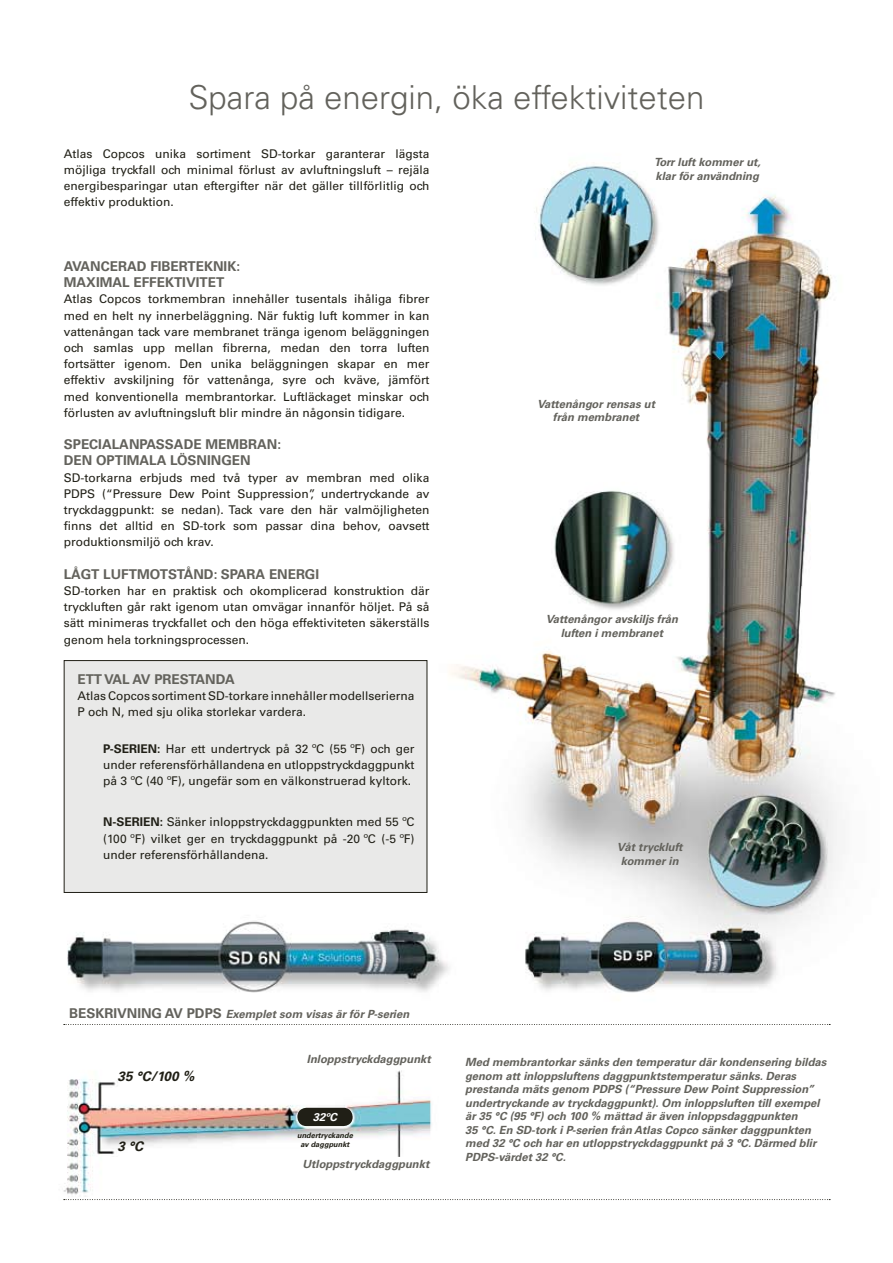
<style>
.page{position:relative;width:893px;height:1263px;background:#fff}
.page>*{position:absolute;margin:0;border:0;box-sizing:border-box;transform-origin:0 0}
.t1{font:300 33px "Univers LT Std";color:#63625c}
.t2{font:700 13.5px/16.2px "Univers LT Std";color:#63625c}
.t3{font:700 13.5px "Univers LT Std";letter-spacing:-.02em;color:#63625c}
.t4{font:italic 700 13.5px "Univers LT Std";color:#201f16}
.t5{font:12px/16.2px "Univers LT Std";color:#201f16;text-align:justify}
.t6{font:italic 700 11.25px/13.5px "Univers LT Std";color:#63625c;text-align:center}
.t7{font:italic 700 11.25px "Univers LT Std";color:#fff}
.t8{font:italic 700 7.5px/9px "Univers LT Std";color:#201f16;text-align:center}
.s1{font-weight:700}
</style>
<div class="page">
<img style="left:63px;top:164px;width:774px;height:1037px">
<div style="left:63px;top:660px;width:365px;height:233px;background:#e9e9e8"></div>
<svg style="left:64px;top:1024px;width:766px;height:1px"></svg>
<svg style="left:64px;top:1199px;width:766px;height:1px"></svg>
<div style="left:297px;top:1108px;width:56px;height:18px;background:#201f16;border-radius:9px"></div>
<h1 class="t1" style="left:188px;top:77px;width:518px">Spara på energin, öka effektiviteten</h1>
<p class="t5" style="left:64px;top:145px;width:367px">Atlas Copcos unika sortiment SD-torkar garanterar lägsta möjliga tryckfall och minimal förlust av avluftningsluft – rejäla energibesparingar utan eftergifter när det gäller tillförlitlig och effektiv produktion.</p>
<p class="t6" style="left:654px;top:156px;width:108px;text-align:left">Torr luft kommer ut, klar för användning</p>
<p class="t2" style="left:64px;top:258px;width:178px">AVANCERAD FIBERTEKNIK:<br>MAXIMAL EFFEKTIVITET</p>
<p class="t5" style="left:64px;top:291px;width:367px">Atlas Copcos torkmembran innehåller tusentals ihåliga fibrer med en helt ny innerbeläggning. När fuktig luft kommer in kan vattenångan tack vare membranet tränga igenom beläggningen och samlas upp mellan fibrerna, medan den torra luften fortsätter igenom. Den unika beläggningen skapar en mer effektiv avskiljning för vattenånga, syre och kväve, jämfört med konventionella membrantorkar. Luftläckaget minskar och förlusten av avluftningsluft blir mindre än någonsin tidigare.</p>
<p class="t2" style="left:64px;top:436px;width:219px">SPECIALANPASSADE MEMBRAN:<br>DEN OPTIMALA LÖSNINGEN</p>
<p class="t5" style="left:64px;top:469px;width:367px">SD-torkarna erbjuds med två typer av membran med olika PDPS (“Pressure Dew Point Suppression”, undertryckande av tryckdaggpunkt: se nedan). Tack vare den här valmöjligheten finns det alltid en SD-tork som passar dina behov, oavsett produktionsmiljö och krav.</p>
<p class="t2" style="left:64px;top:566px;width:257px">LÅGT LUFTMOTSTÅND: SPARA ENERG I</p>
<p class="t5" style="left:64px;top:583px;width:367px">SD-torken har en praktisk och okomplicerad konstruktion där tryckluften går rakt igenom utan omvägar innanför höljet. På så sätt minimeras tryckfallet och den höga effektiviteten säkerställs genom hela torkningsprocessen.</p>
<p class="t3" style="left:78px;top:671px;width:159px">ETT VAL AV PR ESTANDA</p>
<p class="t5" style="left:78px;top:688px;width:338px">Atlas Copcos sortiment SD-torkare innehåller modellserierna<br>P och N, med sju olika storlekar vardera.</p>
<p class="t5" style="left:103px;top:741px;width:313px"><span class="s1">P-SERIEN:</span> H ar ett undertryck på 32 ºC (55 ºF) och ger under referensförhållandena en utloppstryckdaggpunkt på 3 ºC (40 ºF), ungefär som en välkonstruerad kyltork.</p>
<p class="t5" style="left:103px;top:814px;width:313px"><span class="s1">N-SERIEN:</span> Sänker inloppstryckdaggpunkten med 55 ºC (100 ºF) vilket ger en tryckdaggpunkt på -20 ºC (-5 ºF) under referensförhållandena.</p>
<p class="t6" style="left:537px;top:397px;width:119px">Vattenångor rensas ut från membranet</p>
<p class="t6" style="left:546px;top:613px;width:134px">Vattenångor avskiljs från luften i membranet</p>
<p class="t6" style="left:617px;top:841px;width:67px">Våt tryckluft kommer in</p>
<p class="t2" style="left:69px;top:1005px;width:10px">BESK</p>
<p class="t2" style="left:104px;top:1005px;width:18px">RIVNIN</p>
<p class="t2" style="left:152px;top:1005px;width:45px">G AV PDPS</p>
<p class="t6" style="left:226px;top:1007px;width:185px">Exemplet som visas är för P-serien</p>
<p class="t4" style="left:118px;top:1068px;width:78px">35 °C/100 %</p>
<p class="t4" style="left:118px;top:1138px;width:27px">3 °C</p>
<p class="t6" style="left:307px;top:1053px;width:125px">Inloppstryckdaggpunkt</p>
<p class="t7" style="left:313px;top:1110px;width:26px">32ºC</p>
<p class="t8" style="left:297px;top:1131px;width:57px">undertryckande av daggpunkt</p>
<p class="t6" style="left:302px;top:1157px;width:129px">Utloppstryckdaggpunkt</p>
<p class="t6" style="left:465px;top:1056px;width:363px;text-align:left">Med membrantorkar sänks den temperatur där kondensering bildas genom att inloppsluftens daggpunktstemperatur sänks. Deras prestanda mäts genom PDPS (“Pressure Dew Point Suppression” undertryckande av tryckdaggpunkt). Om inloppsluften till exempel är 35 °C (95 °F) och 100 % mättad är även inloppsdaggpunkten<br>35 °C. En SD-tork i P-serien från Atlas Copco sänker daggpunkten med 32 °C och har en utloppstryckdaggpunkt på 3 °C. Därmed blir PDPS-värdet 32 °C.</p>
</div>
